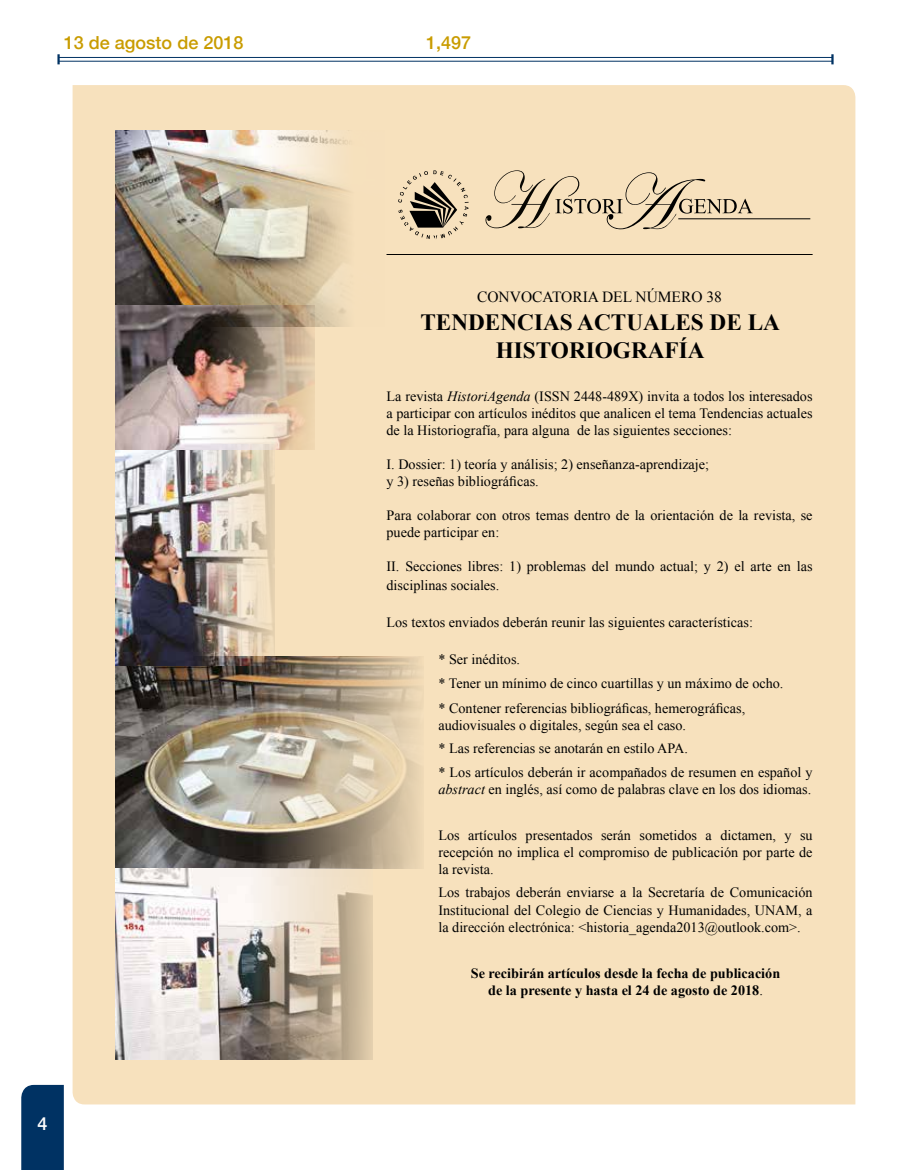
<style>
.page{position:relative;width:915px;height:1170px;background:#fff}
.page>*{position:absolute;margin:0;border:0;box-sizing:border-box;transform-origin:0 0}
.t1{font:700 23.25px/27.9px "Times New Roman";color:#000;text-align:center}
.t2{font:500 18px "Helvetica Neue";color:#c99c00}
.t3{font:500 18px "Helvetica Neue";color:#fff}
.t4{font:15.45px "Times New Roman";color:#000}
.t5{font:14.25px/17.1px "Times New Roman";color:#000}
.t6{font:700 14.25px/17.1px "Times New Roman";color:#000;text-align:center}
.s1{font-style:italic}
.s2{font-weight:400}
</style>
<div class="page">
<div style="left:21px;top:1084px;width:43px;height:85px;background:#003263"></div>
<hr style="left:59px;top:57px;width:773px;height:1px;background:#003263">
<hr style="left:59px;top:61px;width:773px;height:1px;background:#003263">
<svg style="left:831px;top:54px;width:2px;height:10px"></svg>
<svg style="left:57px;top:54px;width:3px;height:10px"></svg>
<div style="left:73px;top:85px;width:782px;height:1019px;background:#f7e1bd"></div>
<img style="left:115px;top:656px;width:308px;height:212px">
<img style="left:115px;top:868px;width:257px;height:190px">
<img style="left:115px;top:130px;width:270px;height:196px">
<hr style="left:386px;top:254px;width:426px;height:1px;background:#000">
<img style="left:115px;top:449px;width:160px;height:217px">
<img style="left:115px;top:305px;width:199px;height:144px">
<svg style="left:398px;top:170px;width:70px;height:69px;background:#b8a78c"></svg>
<svg style="left:485px;top:170px;width:267px;height:59px;background:#dcc8a8"></svg>
<hr style="left:678px;top:218px;width:132px;height:1px;background:#000">
<p class="t2" style="left:64px;top:28px;width:181px">13 de agosto de 2018</p>
<p class="t2" style="left:426px;top:28px;width:47px">1,497</p>
<p class="t3" style="left:38px;top:1108px;width:12px">4</p>
<p class="t4" style="left:477px;top:286px;width:246px">CONVOCATORIA DEL NÚMERO 38</p>
<h1 class="t1" style="left:420px;top:307px;width:361px">TENDENCIAS ACTUALES DE LA<br>HISTORIOGRAFÍA</h1>
<p class="t5" style="left:386px;top:387px;width:427px;text-align:justify">La revista <span class="s1">HistoriAgenda</span> (ISSN 2448-489X) invita a todos los interesados a participar con artículos inéditos que analicen el tema Tendencias actuales de la Historiografía, para alguna de las siguientes secciones:</p>
<p class="t5" style="left:386px;top:455px;width:324px">I. Dossier: 1) teoría y análisis; 2) enseñanza-aprendizaje; y 3) reseñas bibliográficas.</p>
<p class="t5" style="left:386px;top:506px;width:427px">Para colaborar con otros temas dentro de la orientación de la revista, se puede participar en:</p>
<p class="t5" style="left:386px;top:557px;width:427px;line-height:18.6px">II. Secciones libres: 1) problemas del mundo actual; y 2) el arte en las disciplinas sociales.</p>
<p class="t5" style="left:386px;top:613px;width:368px">Los textos enviados deberán reunir las siguientes características:</p>
<p class="t5" style="left:438px;top:646px;width:346px;line-height:24.8px">* Ser inéditos.<br>* Tener un mínimo de cinco cuartillas y un máximo de ocho. * Contener referencias bibliográficas, hemerográficas,</p>
<p class="t5" style="left:438px;top:713px;width:375px;line-height:23.2px">audiovisuales o digitales, según sea el caso.<br>* Las referencias se anotarán en estilo APA.<br>* Los artículos deberán ir acompañados de resumen en español y</p>
<p class="t5" style="left:438px;top:780px;width:374px"><span class="s1">abstract</span> en inglés, así como de palabras clave en los dos idiomas.</p>
<p class="t5" style="left:438px;top:826px;width:375px;text-align:justify">Los artículos presentados serán sometidos a dictamen, y su recepción no implica el compromiso de publicación por parte de la revista.</p>
<p class="t5" style="left:438px;top:883px;width:375px;text-align:justify">Los trabajos deberán enviarse a la Secretaría de Comunicación Institucional del Colegio de Ciencias y Humanidades, UNAM, a la dirección electrónica: &lt;historia_agenda2013@outlook.com&gt;.</p>
<p class="t6" style="left:470px;top:964px;width:311px">Se recibirán artículos desde la fecha de publicación de la presente y hasta el 24 de agosto de 2018<span class="s2">.</span></p>
</div>
